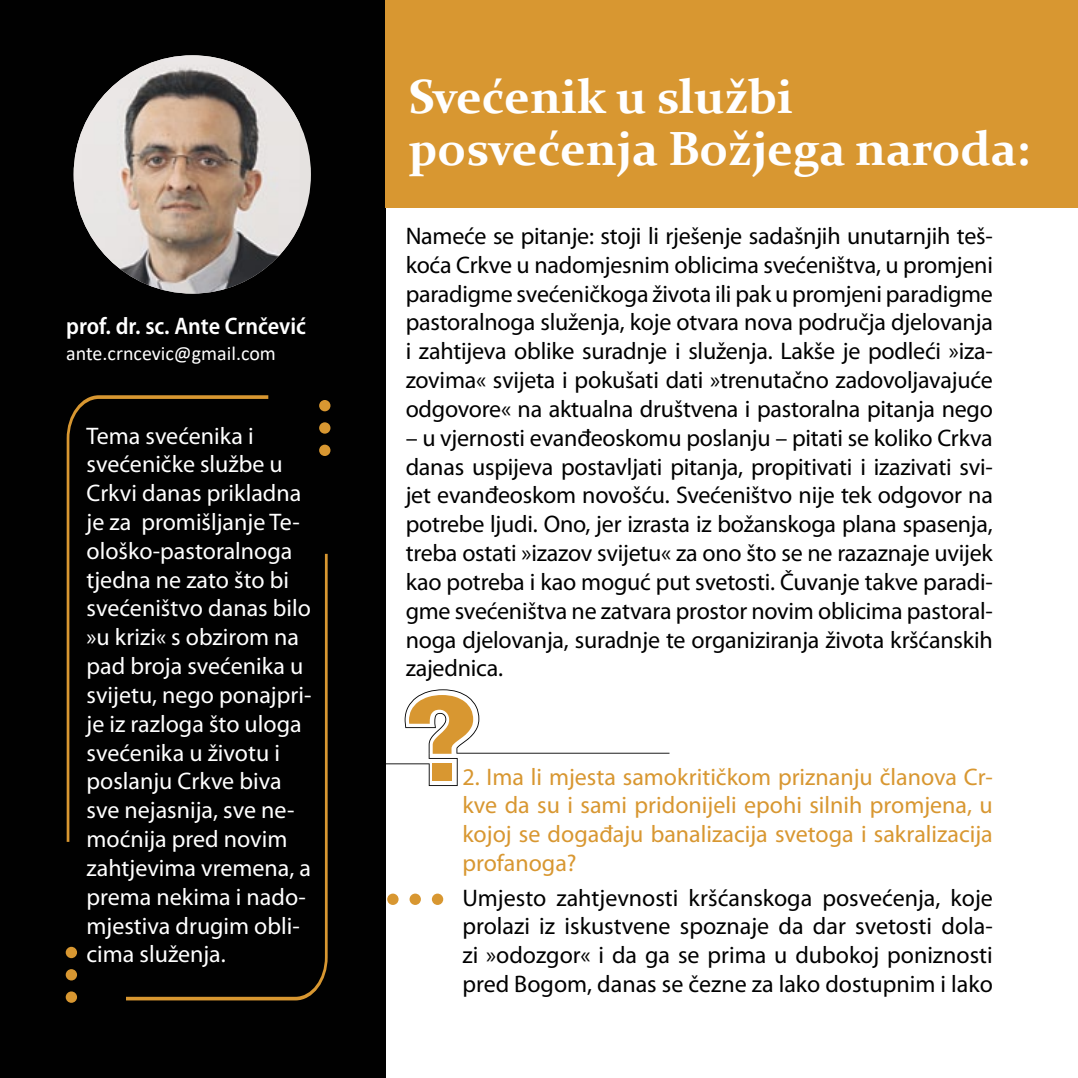
<style>
.page{position:relative;width:1078px;height:1078px;background:#fff}
.page>*{position:absolute;margin:0;border:0;box-sizing:border-box;transform-origin:0 0}
.t1{font:700 48px/52px "Constantia";color:#fff}
.t2{font:24px/28.8px "Myriad Pro";letter-spacing:-.01em;color:#000;text-align:justify}
.t3{font:24px/28.8px "Myriad Pro";color:#fff}
.t4{font:24px/28.8px "Myriad Pro";color:#d89731;text-align:justify}
.t5{font:600 semi-condensed 24px "Myriad Pro";color:#fff}
.t6{font:20px "Calibri";color:#fff}
</style>
<div class="page">
<div style="left:0;top:0;width:386px;height:1077px;background:#010101"></div>
<img style="left:74px;top:55px;width:226px;height:238px">
<div style="left:386px;top:0;width:691px;height:207px;background:#d89731"></div>
<svg style="left:67px;top:395px;width:201px;height:446px"></svg>
<svg style="left:126px;top:553px;width:201px;height:447px"></svg>
<div style="left:66px;top:991px;width:11px;height:11px;background:#d89731;border-radius:50%"></div>
<div style="left:66px;top:968px;width:11px;height:12px;background:#d89731;border-radius:50%"></div>
<div style="left:66px;top:946px;width:11px;height:11px;background:#d89731;border-radius:50%"></div>
<div style="left:319px;top:444px;width:11px;height:12px;background:#d89731;border-radius:50%"></div>
<div style="left:319px;top:422px;width:11px;height:11px;background:#d89731;border-radius:50%"></div>
<div style="left:319px;top:400px;width:11px;height:11px;background:#d89731;border-radius:50%"></div>
<svg style="left:386px;top:689px;width:283px;height:96px"></svg>
<div style="left:387px;top:893px;width:11px;height:11px;background:#d89731;border-radius:50%"></div>
<div style="left:409px;top:893px;width:12px;height:11px;background:#d89731;border-radius:50%"></div>
<div style="left:432px;top:893px;width:11px;height:11px;background:#d89731;border-radius:50%"></div>
<p class="t5" style="left:66px;top:311px;width:241px">prof. dr. sc. Ante Crnčević</p>
<p class="t6" style="left:66px;top:339px;width:211px">ante.crncevic@gmail.com</p>
<p class="t3" style="left:86px;top:420px;width:226px">Tema svećenika i svećeničke službe u<br>Crkvi danas prikladna je za promišljanje Te&shy;ološko-pastoralnoga tjedna ne zato što bi svećeništvo danas bilo »u krizi« s obzirom na pad broja svećenika u svijetu, nego ponajpri&shy;je iz razloga što uloga svećenika u životu i poslanju Crkve biva sve nejasnija, sve ne&shy;moćnija pred novim zahtjevima vremena, a prema nekima i nado&shy;mjestiva drugim obli&shy;cima služenja.</p>
<h1 class="t1" style="left:408px;top:68px;width:623px">Svećenik u službi posvećenja Božjega naroda:</h1>
<p class="t2" style="left:405px;top:221px;width:588px">Nameće se pitanje: stoji li rješenje sadašnjih unutarnjih teš&shy;koća Crkve u nadomjesnim oblicima svećeništva, u promjeni paradigme svećeničkoga života ili pak u promjeni paradigme pastoralnoga služenja, koje otvara nova područja djelovanja i zahtijeva oblike suradnje i služenja. Lakše je podleći »iza&shy;zovima« svijeta i pokušati dati »trenutačno zadovoljavajuće odgovore« na aktualna društvena i pastoralna pitanja nego</p>
<p class="t2" style="left:405px;top:423px;width:588px">– u vjernosti evanđeoskomu poslanju – pitati se koliko Crkva danas uspijeva postavljati pitanja, propitivati i izazivati svi&shy;jet evanđeoskom novošću. Svećeništvo nije tek odgovor na potrebe ljudi. Ono, jer izrasta iz božanskoga plana spasenja, treba ostati »izazov svijetu« za ono što se ne razaznaje uvijek kao potreba i kao moguć put svetosti. Čuvanje takve paradi&shy;gme svećeništva ne zatvara prostor novim oblicima pastoral&shy;noga djelovanja, suradnje te organiziranja života kršćanskih zajednica.</p>
<p class="t4" style="left:462px;top:761px;width:532px">2. I ma li mjesta samokritičkom priznanju članova Cr&shy;kve da su i sami pridonijeli epohi silnih promjena, u kojoj se događaju banalizacija svetoga i sakralizacija profanoga?</p>
<p class="t2" style="left:462px;top:882px;width:532px">Umjesto zahtjevnosti kršćanskoga posvećenja, koje prolazi iz iskustvene spoznaje da dar svetosti dola&shy;zi »odozgor« i da ga se prima u dubokoj poniznosti pred Bogom, danas se čezne za lako dostupnim i lako</p>
</div>
